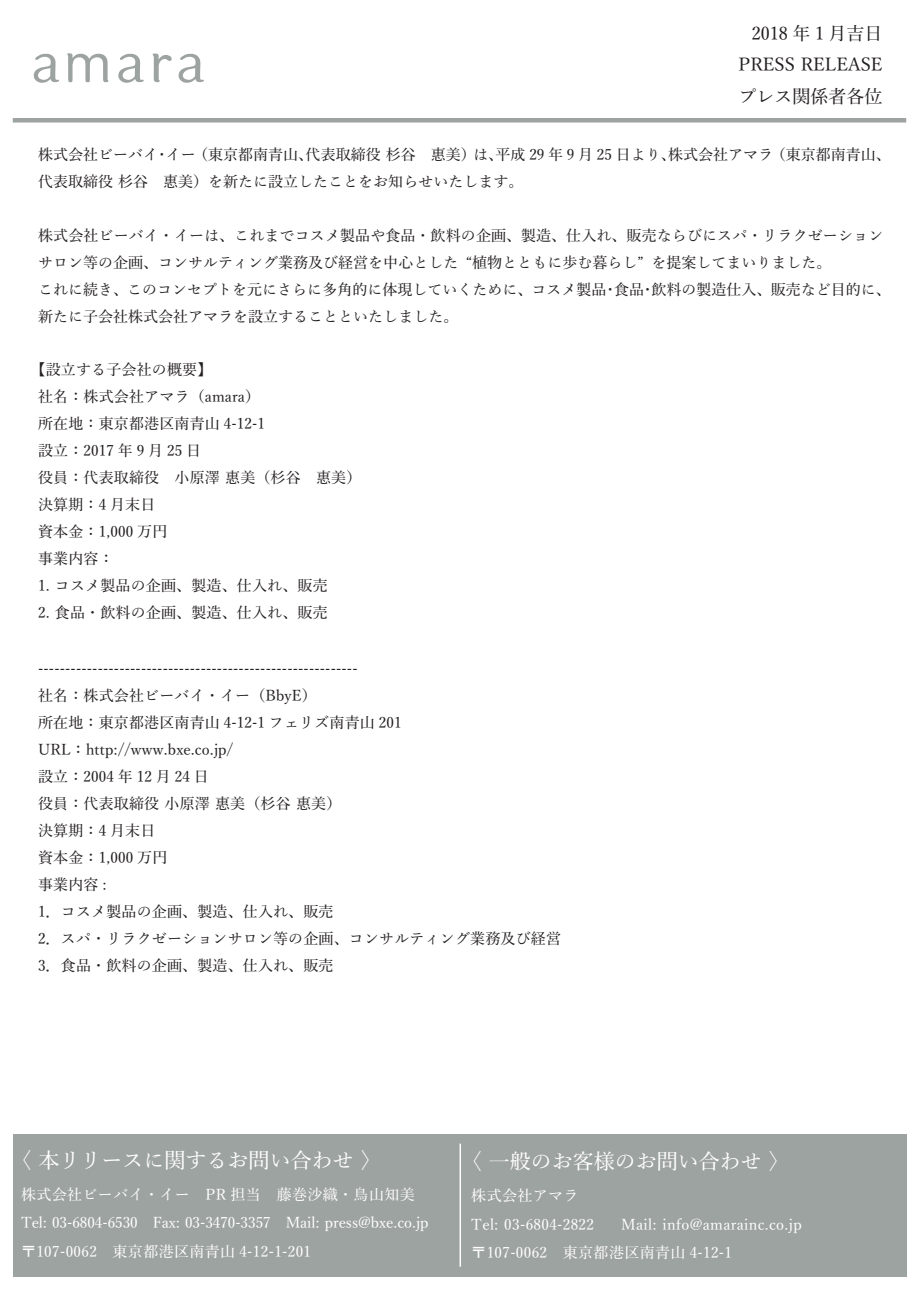
<style>
.page{position:relative;width:919px;height:1289px;background:#fff}
.page>*{position:absolute;margin:0;border:0;box-sizing:border-box;transform-origin:0 0}
.t1{font:500 21px "Yu Min";color:#fff}
.t2{font:500 18px/31.5px "Yu Min";color:#231f20;text-align:justify}
.t3{font:500 15px/27px "Yu Min";letter-spacing:.01em;color:#231f20}
.t4{font:500 15px/28.5px "Yu Min";letter-spacing:.025em;color:#fff}
</style>
<div class="page">
<div style="left:13px;top:1133px;width:893px;height:143px;background:#9da3a0"></div>
<hr style="left:13px;top:118px;width:893px;height:4px;background:#9da3a0">
<hr style="left:459px;top:1143px;width:2px;height:123px;background:#fff">
<svg style="left:118px;top:53px;width:26px;height:30px"></svg>
<svg style="left:33px;top:53px;width:26px;height:30px"></svg>
<svg style="left:178px;top:53px;width:26px;height:30px"></svg>
<svg style="left:67px;top:53px;width:41px;height:29px"></svg>
<svg style="left:153px;top:53px;width:19px;height:29px"></svg>
<p class="t2" style="left:738px;top:16px;width:145px;text-indent:14px">2018 年 1 月吉日PRESS RELEASEプレス関係者各位</p>
<p class="t3" style="left:38px;top:140px;width:854px">株式会社ビーバイ・イー（東京都南青山、代表取締役 杉谷　惠美）は、平成 29 年 9 月 25 日より、株式会社アマラ（東京都南青山、代表取締役 杉谷　惠美）を新たに設立したことをお知らせいたします。</p>
<p class="t3" style="left:38px;top:221px;width:854px">株式会社ビーバイ・イーは、これまでコスメ製品や食品・飲料の企画、製造、仕入れ、販売ならびにスパ・リラクゼーションサロン等の企画、コンサルティング業務及び経営を中心とした “植物とともに歩む暮らし” を提案してまいりました。<br>これに続き、このコンセプトを元にさらに多角的に体現していくために、コスメ製品・食品・飲料の製造仕入、販売など目的に、新たに子会社株式会社アマラを設立することといたしました。</p>
<p class="t3" style="left:38px;top:354px;width:325px;text-indent:-8px">【設立する子会社の概要】<br>社名：株式会社アマラ（amara）<br>所在地：東京都港区南青山 4-12-1<br>設立：2017 年 9 月 25 日<br>役員：代表取締役　小原澤 惠美（杉谷　惠美）決算期：4 月末日<br>資本金：1,000 万円<br>事業内容：</p>
<p class="t3" style="left:38px;top:570px;width:291px">1. コスメ製品の企画、製造、仕入れ、販売</p>
<p class="t3" style="left:38px;top:597px;width:291px">2. 食品・飲料の企画、製造、仕入れ、販売</p>
<p class="t3" style="left:38px;top:653px;width:524px">-----------------------------------------------------------<br>社名：株式会社ビーバイ・イー（BbyE）<br>所在地：東京都港区南青山 4-12-1 フェリズ南青山 201<br>URL：http://www.bxe.co.jp/<br>設立：2004 年 12 月 24 日<br>役員：代表取締役 小原澤 惠美（杉谷 惠美）<br>決算期：4 月末日<br>資本金：1,000 万円<br>事業内容 :<br>1．コスメ製品の企画、製造、仕入れ、販売<br>2．スパ・リラクゼーションサロン等の企画、コンサルティング業務及び経営<br>3．食品・飲料の企画、製造、仕入れ、販売</p>
<h1 class="t1" style="left:11px;top:1140px;width:372px">〈 本リリースに関するお問い合わせ 〉</h1>
<p class="t4" style="left:21px;top:1178px;width:409px">株式会社ビーバイ・イー　PR 担当　藤巻沙織・鳥山知美<br>Tel: 03-6804-6530 Fax: 03-3470-3357 Mail: press@bxe.co.jp〒107-0062　東京都港区南青山 4-12-1-201</p>
<h1 class="t1" style="left:461px;top:1141px;width:330px">〈 一般のお客様のお問い合わせ 〉</h1>
<p class="t4" style="left:471px;top:1180px;width:124px">株式会社アマラ　<br>Tel: 03-6804-2822</p>
<p class="t4" style="left:471px;top:1208px;width:332px;text-indent:150px">Mail: info@amarainc.co.jp〒107-0062　東京都港区南青山 4-12-1</p>
</div>
